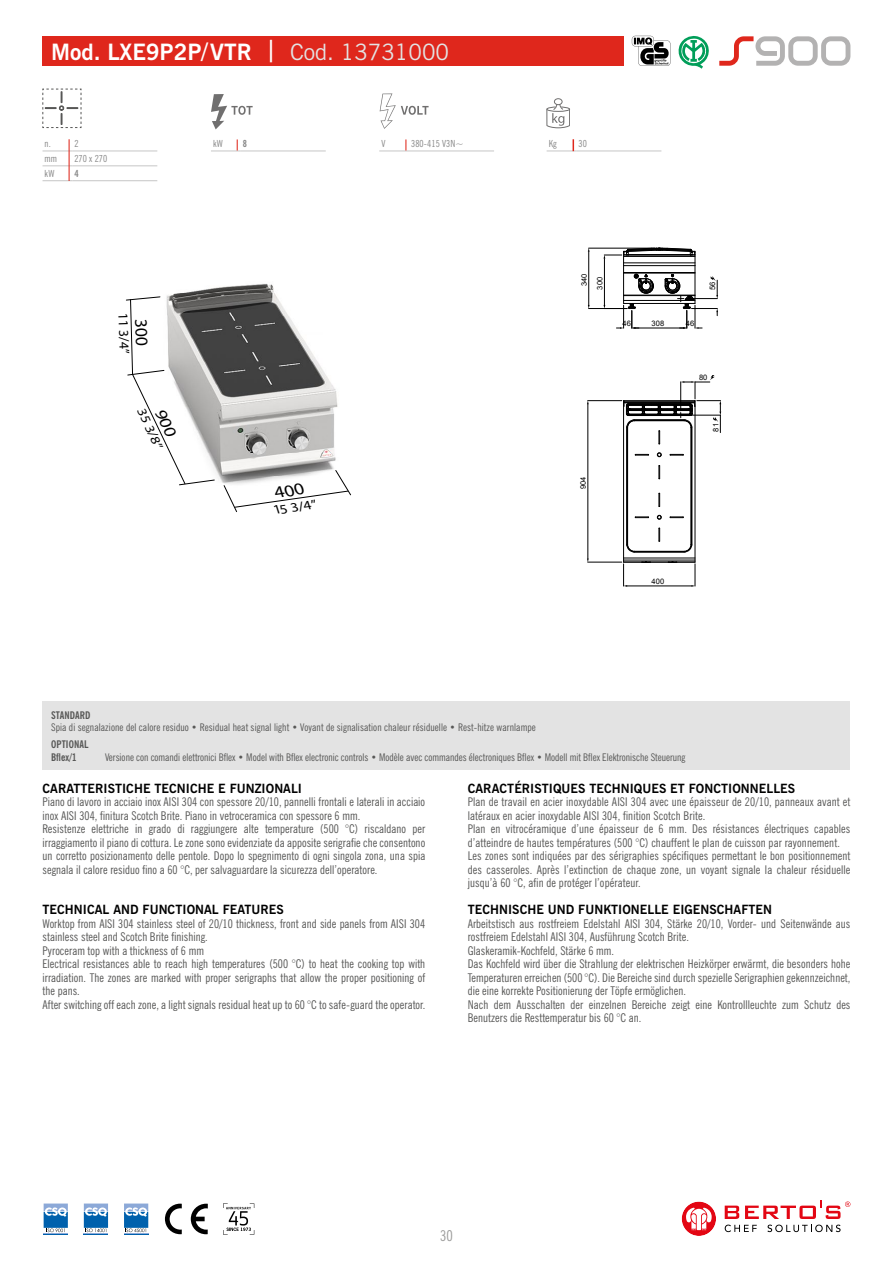
<style>
.page{position:relative;width:893px;height:1263px;background:#fff}
.page>*{position:absolute;margin:0;border:0;box-sizing:border-box;transform-origin:0 0}
.t1{font:700 22.5px "News Gothic BT";color:#fff}
.t2{font:condensed 15px "News Gothic BT";color:#9d9d9c}
.t3{font:13.8px "Myriad Pro";color:#000}
.t4{font:italic 13.2px "Myriad Pro";color:#000;scale:1.15 1}
.t5{font:12.9px "Myriad Pro";color:#000;scale:1.15 1}
.t6{font:700 12.75px "News Gothic BT";letter-spacing:.005em;color:#000}
.t7{font:condensed 12px/13.5px "News Gothic BT";letter-spacing:.005em;color:#575756}
.t8{font:condensed 10.5px "News Gothic BT";color:#575756}
.t9{font:700 condensed 10.5px/12.6px "News Gothic BT";letter-spacing:.01em;color:#575756}
.t10{font:condensed 9.75px "News Gothic BT";letter-spacing:.01em;color:#878787}
.t11{font:700 condensed 9.75px "News Gothic BT";color:#878787}
.t12{font:7.5px "Arial";color:#000}
.s1{font-weight:400;color:#e3e3e3}
</style>
<div class="page">
<svg style="left:719px;top:36px;width:131px;height:30px"></svg>
<svg style="left:681px;top:1201px;width:35px;height:35px"></svg>
<svg style="left:725px;top:1201px;width:125px;height:31px"></svg>
<svg style="left:191px;top:1204px;width:17px;height:30px"></svg>
<svg style="left:165px;top:1204px;width:17px;height:30px"></svg>
<svg style="left:223px;top:1203px;width:31px;height:31px"></svg>
<svg style="left:44px;top:1203px;width:24px;height:32px"></svg>
<svg style="left:84px;top:1203px;width:24px;height:32px"></svg>
<svg style="left:124px;top:1203px;width:24px;height:32px"></svg>
<hr style="left:635px;top:328px;width:48px;height:1px;background:#000">
<hr style="left:588px;top:400px;width:34px;height:1px;background:#000">
<hr style="left:588px;top:562px;width:34px;height:1px;background:#000">
<hr style="left:588px;top:404px;width:1px;height:154px;background:#000">
<hr style="left:627px;top:586px;width:64px;height:1px;background:#000">
<hr style="left:604px;top:259px;width:1px;height:46px;background:#000">
<hr style="left:589px;top:308px;width:38px;height:1px;background:#000">
<hr style="left:589px;top:248px;width:66px;height:1px;background:#000">
<hr style="left:588px;top:252px;width:1px;height:53px;background:#000">
<hr style="left:623px;top:266px;width:1px;height:37px;background:#000">
<hr style="left:624px;top:303px;width:71px;height:1px;background:#000">
<hr style="left:624px;top:300px;width:71px;height:1px;background:#000">
<hr style="left:624px;top:295px;width:71px;height:1px;background:#000">
<hr style="left:624px;top:273px;width:71px;height:1px;background:#000">
<hr style="left:624px;top:272px;width:71px;height:1px;background:#000">
<hr style="left:695px;top:266px;width:1px;height:37px;background:#000">
<hr style="left:624px;top:562px;width:71px;height:1px;background:#000">
<hr style="left:624px;top:560px;width:71px;height:1px;background:#000">
<hr style="left:624px;top:558px;width:71px;height:1px;background:#000">
<hr style="left:634px;top:551px;width:50px;height:1px;background:#000">
<hr style="left:623px;top:401px;width:1px;height:161px;background:#000">
<hr style="left:695px;top:406px;width:1px;height:156px;background:#000">
<svg style="left:623px;top:564px;width:4px;height:23px"></svg>
<svg style="left:691px;top:564px;width:5px;height:23px"></svg>
<svg style="left:603px;top:248px;width:93px;height:18px"></svg>
<svg style="left:657px;top:515px;width:4px;height:4px"></svg>
<svg style="left:657px;top:453px;width:4px;height:4px"></svg>
<hr style="left:633px;top:552px;width:52px;height:1px;background:#000">
<hr style="left:626px;top:427px;width:1px;height:117px;background:#000">
<hr style="left:627px;top:426px;width:1px;height:120px;background:#000">
<hr style="left:691px;top:427px;width:1px;height:117px;background:#000">
<svg style="left:626px;top:544px;width:9px;height:8px"></svg>
<svg style="left:635px;top:517px;width:14px;height:1px"></svg>
<svg style="left:635px;top:454px;width:14px;height:2px"></svg>
<svg style="left:684px;top:544px;width:8px;height:8px"></svg>
<svg style="left:659px;top:528px;width:1px;height:14px"></svg>
<svg style="left:659px;top:493px;width:1px;height:14px"></svg>
<svg style="left:670px;top:517px;width:14px;height:1px"></svg>
<svg style="left:659px;top:465px;width:1px;height:14px"></svg>
<svg style="left:670px;top:454px;width:14px;height:2px"></svg>
<svg style="left:603px;top:303px;width:36px;height:26px"></svg>
<svg style="left:634px;top:274px;width:20px;height:20px"></svg>
<svg style="left:665px;top:274px;width:53px;height:55px"></svg>
<svg style="left:624px;top:375px;width:97px;height:69px"></svg>
<img style="left:167px;top:283px;width:171px;height:203px">
<div style="left:43px;top:36px;width:665px;height:30px;background:#df271c"></div>
<div style="left:43px;top:702px;width:807px;height:68px;background:#e3e3e3"></div>
<div style="left:624px;top:31px;width:87px;height:42px;background:#fff"></div>
<svg style="left:678px;top:36px;width:31px;height:33px"></svg>
<svg style="left:632px;top:36px;width:38px;height:30px"></svg>
<svg style="left:43px;top:151px;width:29px;height:1px"></svg>
<hr style="left:72px;top:151px;width:85px;height:1px;background:#c6c6c6">
<svg style="left:43px;top:165px;width:29px;height:1px"></svg>
<hr style="left:72px;top:165px;width:85px;height:1px;background:#c6c6c6">
<svg style="left:43px;top:180px;width:29px;height:1px"></svg>
<hr style="left:72px;top:180px;width:85px;height:1px;background:#c6c6c6">
<hr style="left:69px;top:139px;width:1px;height:42px;background:#df271c">
<svg style="left:546px;top:103px;width:24px;height:26px"></svg>
<div style="left:554px;top:98px;width:8px;height:7px;border:1px solid #706f6f;border-radius:50%"></div>
<hr style="left:576px;top:151px;width:85px;height:1px;background:#c6c6c6">
<svg style="left:547px;top:139px;width:29px;height:13px"></svg>
<hr style="left:379px;top:151px;width:30px;height:1px;background:#c6c6c6">
<hr style="left:409px;top:151px;width:85px;height:1px;background:#c6c6c6">
<svg style="left:405px;top:139px;width:1px;height:12px"></svg>
<hr style="left:211px;top:151px;width:30px;height:1px;background:#c6c6c6">
<hr style="left:241px;top:151px;width:85px;height:1px;background:#c6c6c6">
<svg style="left:237px;top:139px;width:1px;height:12px"></svg>
<svg style="left:211px;top:94px;width:42px;height:35px"></svg>
<svg style="left:380px;top:93px;width:49px;height:36px"></svg>
<svg style="left:42px;top:88px;width:40px;height:40px"></svg>
<svg style="left:223px;top:470px;width:128px;height:42px"></svg>
<svg style="left:126px;top:296px;width:89px;height:189px"></svg>
<h1 class="t1" style="left:51px;top:38px;width:400px">Mod. LXE9P2P/VTR | <span class="s1">Cod. 13731000</span></h1>
<p class="t10" style="left:45px;top:137px;width:8px">n.</p>
<p class="t10" style="left:74px;top:137px;width:6px">2</p>
<p class="t10" style="left:45px;top:152px;width:14px">mm</p>
<p class="t10" style="left:74px;top:152px;width:34px">270 x 270</p>
<p class="t10" style="left:45px;top:167px;width:11px">kW</p>
<p class="t11" style="left:74px;top:167px;width:6px">4</p>
<p class="t3" style="left:132px;top:313px;width:42px;rotate:88deg">11 3/4”</p>
<p class="t5" style="left:148px;top:405px;width:39px;rotate:65deg">35 3/8”</p>
<p class="t10" style="left:213px;top:137px;width:11px">kW</p>
<p class="t11" style="left:243px;top:137px;width:6px">8</p>
<p class="t10" style="left:381px;top:137px;width:5px">V</p>
<p class="t10" style="left:411px;top:137px;width:54px">380-415 V3N~</p>
<p class="t10" style="left:549px;top:137px;width:10px">Kg</p>
<p class="t10" style="left:578px;top:137px;width:10px">30</p>
<p class="t4" style="left:273px;top:502px;width:39px;rotate:-8deg">15 3/4”</p>
<p class="t12" style="left:579px;top:286px;width:14px;rotate:-90deg">340</p>
<p class="t12" style="left:595px;top:289px;width:14px;rotate:-90deg">300</p>
<p class="t12" style="left:578px;top:489px;width:14px;rotate:-90deg">904</p>
<p class="t12" style="left:623px;top:319px;width:10px">46</p>
<p class="t12" style="left:652px;top:319px;width:14px">308</p>
<p class="t12" style="left:686px;top:319px;width:10px">46</p>
<p class="t12" style="left:708px;top:290px;width:10px;rotate:-90deg">56</p>
<p class="t12" style="left:699px;top:373px;width:10px">80</p>
<p class="t12" style="left:711px;top:432px;width:10px;rotate:-90deg">81</p>
<p class="t12" style="left:652px;top:576px;width:14px">400</p>
<p class="t9" style="left:51px;top:708px;width:41px">STANDARD</p>
<p class="t8" style="left:51px;top:721px;width:486px">Spia di segnalazione del calore residuo • Residual heat signal light • Voyant de signalisation chaleur résiduelle • Rest-hitze warnlampe</p>
<p class="t9" style="left:51px;top:738px;width:39px">OPTIONAL<br>Bflex/1</p>
<p class="t8" style="left:105px;top:750px;width:582px">Versione con comandi elettronici Bflex • Model with Bflex electronic controls • Modèle avec commandes électroniques Bflex • Modell mit Bflex Elektronische Steuerung</p>
<p class="t6" style="left:43px;top:780px;width:261px">CARATTERISTICHE TECNICHE E FUNZIONALI</p>
<p class="t7" style="left:43px;top:795px;width:384px">Piano di lavoro in acciaio inox AISI 304 con spessore 20/10, pannelli frontali e laterali in acciaio inox AISI 304, finitura Scotch Brite. Piano in vetroceramica con spessore 6 mm.<br>Resistenze elettriche in grado di raggiungere alte temperature (500 °C) riscaldano per irraggiamento il piano di cottura. Le zone sono evidenziate da apposite serigrafie che consentono un corretto posizionamento delle pentole. Dopo lo spegnimento di ogni singola zona, una spia segnala il calore residuo fino a 60 °C, per salvaguardare la sicurezza dell’operatore.</p>
<p class="t6" style="left:43px;top:902px;width:243px">TECHNICAL AND FUNCTIONAL FEATURES</p>
<p class="t7" style="left:43px;top:916px;width:384px">Worktop from AISI 304 stainless steel of 20/10 thickness, front and side panels from AISI 304 stainless steel and Scotch Brite finishing.<br>Pyroceram top with a thickness of 6 mm<br>Electrical resistances able to reach high temperatures (500 °C) to heat the cooking top with irradiation. The zones are marked with proper serigraphs that allow the proper positioning of the pans.<br>After switching off each zone, a light signals residual heat up to 60 °C to safe-guard the operator.</p>
<p class="t6" style="left:468px;top:780px;width:329px">CARACTÉRISTIQUES TECHNIQUES ET FONCTIONNELLES</p>
<p class="t7" style="left:468px;top:795px;width:384px">Plan de travail en acier inoxydable AISI 304 avec une épaisseur de 20/10, panneaux avant et latéraux en acier inoxydable AISI 304, finition Scotch Brite.<br>Plan en vitrocéramique d’une épaisseur de 6 mm. Des résistances électriques capables d’atteindre de hautes températures (500 °C) chauffent le plan de cuisson par rayonnement.<br>Les zones sont indiquées par des sérigraphies spécifiques permettant le bon positionnement des casseroles. Après l’extinction de chaque zone, un voyant signale la chaleur résiduelle jusqu’à 60 °C, afin de protéger l’opérateur.</p>
<p class="t6" style="left:468px;top:902px;width:306px">TECHNISCHE UND FUNKTIONELLE EIGENSCHAFTEN</p>
<p class="t7" style="left:468px;top:916px;width:384px">Arbeitstisch aus rostfreiem Edelstahl AISI 304, Stärke 20/10, Vorder- und Seitenwände aus rostfreiem Edelstahl AISI 304, Ausführung Scotch Brite.<br>Glaskeramik-Kochfeld, Stärke 6 mm.<br>Das Kochfeld wird über die Strahlung der elektrischen Heizkörper erwärmt, die besonders hohe Temperaturen erreichen (500 °C). Die Bereiche sind durch spezielle Serigraphien gekennzeichnet, die eine korrekte Positionierung der Töpfe ermöglichen.<br>Nach dem Ausschalten der einzelnen Bereiche zeigt eine Kontrollleuchte zum Schutz des Benutzers die Resttemperatur bis 60 °C an.</p>
<p class="t2" style="left:440px;top:1226px;width:14px">30</p>
</div>
